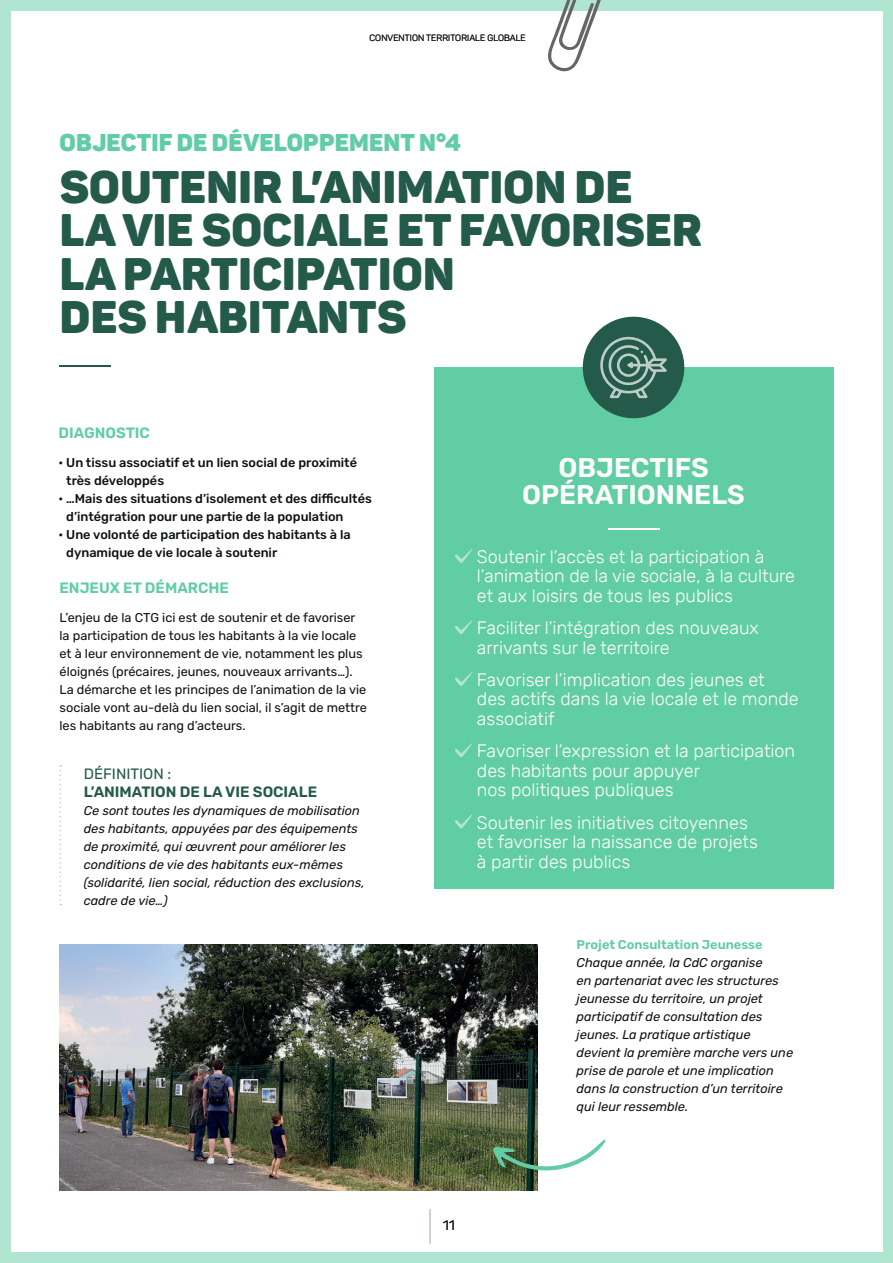
<style>
.page{position:relative;width:893px;height:1263px;background:#fff}
.page>*{position:absolute;margin:0;border:0;box-sizing:border-box;transform-origin:0 0}
.t1{font:900 45px/43.5px "Panton";letter-spacing:.01em;color:#245a49}
.t2{font:600 27px/27px "Rubik";color:#fff;text-align:center}
.t3{font:900 24px "Panton";letter-spacing:.01em;color:#61cda4}
.t4{font:300 18px/19.5px "Rubik";color:#fff}
.t5{font:600 15px/18px "Rubik";color:#245a49}
.t6{font:600 15px "Rubik";color:#61cda4}
.t7{font:13.5px "Panton";color:#0d1113}
.t8{font:italic 12.75px/18px "Rubik";color:#0d1113}
.t9{font:12.75px/18px "Rubik";color:#0d1113}
.t10{font:500 12.75px/18px "Rubik";color:#0d1113}
.t11{font:600 12.75px "Rubik";color:#61cda4}
.t12{font:9px "Panton";letter-spacing:.01em;color:#0d1113}
.s1{font-weight:400}
</style>
<div class="page">
<hr style="left:429px;top:1209px;width:2px;height:34px;background:#0d1113">
<img style="left:60px;top:944px;width:477px;height:247px">
<hr style="left:0;top:0;width:1px;height:1263px;background:#5dcfd1">
<div style="left:1px;top:0;width:10px;height:1263px;background:#b0e6d1"></div>
<div style="left:883px;top:0;width:10px;height:1263px;background:#b0e6d1"></div>
<div style="left:1px;top:0;width:892px;height:11px;background:#b0e6d1"></div>
<div style="left:1px;top:1252px;width:892px;height:11px;background:#b0e6d1"></div>
<hr style="left:60px;top:366px;width:51px;height:1px;background:#245a49">
<svg style="left:548px;top:0;width:53px;height:72px"></svg>
<svg style="left:492px;top:1139px;width:113px;height:37px"></svg>
<div style="left:434px;top:367px;width:399px;height:522px;background:#61cda4"></div>
<hr style="left:608px;top:528px;width:51px;height:2px;background:#fff">
<svg style="left:455px;top:549px;width:18px;height:14px"></svg>
<svg style="left:455px;top:620px;width:18px;height:14px"></svg>
<svg style="left:455px;top:672px;width:18px;height:14px"></svg>
<svg style="left:455px;top:743px;width:18px;height:14px"></svg>
<svg style="left:455px;top:814px;width:17px;height:15px"></svg>
<svg style="left:60px;top:765px;width:1px;height:140px"></svg>
<div style="left:583px;top:317px;width:101px;height:101px;background:#245a49;border-radius:50%"></div>
<svg style="left:600px;top:336px;width:67px;height:62px"></svg>
<p class="t12" style="left:369px;top:32px;width:158px">CONVENTION TERRITORIALE GLOBALE</p>
<p class="t3" style="left:60px;top:127px;width:403px">OBJECTIF DE DÉVELOPPEMENT N°4</p>
<p class="t1" style="left:60px;top:164px;width:644px">SOUTENIR L’ANIMATION DE<br>LA VIE SOCIALE ET FAVORISER<br>LA PARTICIPATION<br>DES HABITANTS</p>
<p class="t6" style="left:58px;top:424px;width:93px">DIAGNOSTIC</p>
<p class="t10" style="left:66px;top:454px;width:292px;text-indent:-8px">• Un tissu associatif et un lien social de proximité très développés</p>
<p class="t10" style="left:66px;top:490px;width:307px;text-indent:-8px">• …Mais des situations d’isolement et des difficultés d’intégration pour une partie de la population</p>
<p class="t10" style="left:66px;top:526px;width:286px;text-indent:-8px">• Une volonté de participation des habitants à la dynamique de vie locale à soutenir</p>
<p class="t6" style="left:60px;top:579px;width:171px">ENJEUX ET DÉMARCHE</p>
<p class="t9" style="left:60px;top:608px;width:305px">L’enjeu de la CTG ici est de soutenir et de favoriser la participation de tous les habitants à la vie locale et à leur environnement de vie, notamment les plus éloignés (précaires, jeunes, nouveaux arrivants…).</p>
<p class="t9" style="left:60px;top:680px;width:309px;text-align:justify">La démarche et les principes de l’animation de la vie sociale vont au-delà du lien social, il s’agit de mettre les habitants au rang d’acteurs.</p>
<p class="t5" style="left:84px;top:765px;width:235px"><span class="s1">DÉFINITION :<br></span>L’ANIMATION DE LA VIE SOCIALE</p>
<p class="t8" style="left:84px;top:802px;width:282px">Ce sont toutes les dynamiques de mobilisation des habitants, appuyées par des équipements de proximité, qui œuvrent pour améliorer les conditions de vie des habitants eux-mêmes (solidarité, lien social, réduction des exclusions, cadre de vie…)</p>
<p class="t2" style="left:522px;top:455px;width:224px">OBJECTIFS<br>OPÉRATIONNELS</p>
<p class="t4" style="left:477px;top:547px;width:320px">Soutenir l’accès et la participation à l’animation de la vie sociale, à la culture et aux loisirs de tous les publics</p>
<p class="t4" style="left:477px;top:619px;width:284px">Faciliter l’intégration des nouveaux arrivants sur le territoire</p>
<p class="t4" style="left:477px;top:670px;width:323px">Favoriser l’implication des jeunes et<br>des actifs dans la vie locale et le monde associatif</p>
<p class="t4" style="left:477px;top:742px;width:320px">Favoriser l’expression et la participation des habitants pour appuyer<br>nos politiques publiques</p>
<p class="t4" style="left:477px;top:813px;width:282px">Soutenir les initiatives citoyennes et favoriser la naissance de projets à partir des publics</p>
<p class="t11" style="left:577px;top:938px;width:188px">Projet Consultation Jeunesse</p>
<p class="t8" style="left:577px;top:954px;width:218px">Chaque année, la CdC organise<br>en partenariat avec les structures jeunesse du territoire, un projet participatif de consultation des jeunes. La pratique artistique devient la première marche vers une prise de parole et une implication dans la construction d’un territoire qui leur ressemble.</p>
<p class="t7" style="left:443px;top:1217px;width:13px">11</p>
</div>
